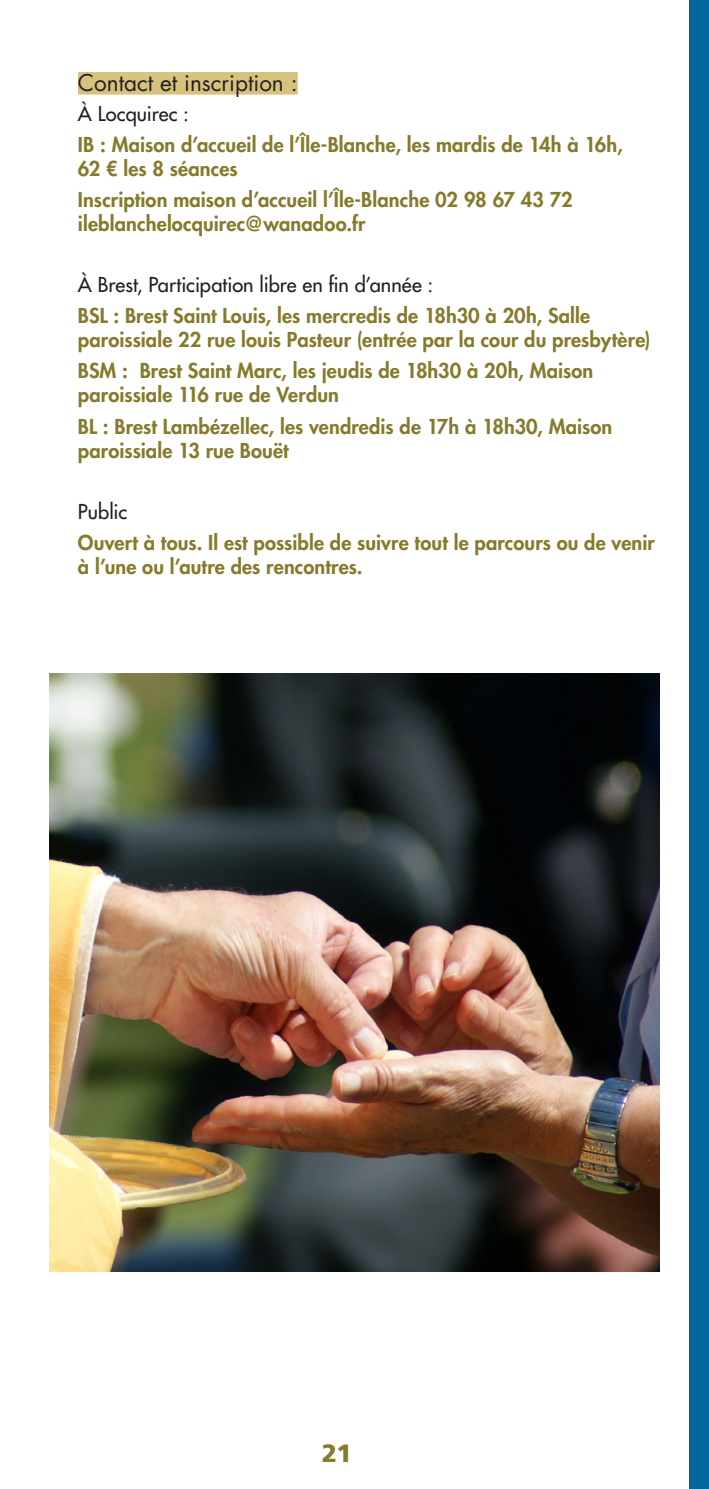
<style>
.page{position:relative;width:709px;height:1489px;background:#fff}
.page>*{position:absolute;margin:0;border:0;box-sizing:border-box;transform-origin:0 0}
.t1{font:900 25px "Frutiger LT Std";color:#867a2c}
.contact_et_inscripti{font:22.5px "Futura Std";color:#231f20}
.DATE_VERT_BOLD{font:800 20px/24px "Futura Std";letter-spacing:.005em;color:#867a2c}
.COURANT{font:500 20px "Futura Std";color:#231f20}
</style>
<div class="page">
<div style="left:689px;top:0;width:20px;height:1488px;background:#01669b"></div>
<div style="left:78px;top:72px;width:220px;height:23px;background:#d6c17d"></div>
<img style="left:50px;top:673px;width:609px;height:598px">
<p class="contact_et_inscripti" style="left:78px;top:68px;width:221px">Contact et inscription :</p>
<p class="COURANT" style="left:78px;top:101px;width:113px">À Locquirec :</p>
<p class="DATE_VERT_BOLD" style="left:78px;top:132px;width:546px">IB : Maison d’accueil de l’Île-Blanche, les mardis de 14h à 16h,<br>62 € les 8 séances</p>
<p class="DATE_VERT_BOLD" style="left:78px;top:188px;width:496px">Inscription maison d’accueil l’Île-Blanche 02 98 67 43 72 ileblanchelocquirec@wanadoo.fr</p>
<p class="COURANT" style="left:78px;top:272px;width:357px">À Brest, Participation libre en fin d’année :</p>
<p class="DATE_VERT_BOLD" style="left:78px;top:304px;width:574px">BSL : Brest Saint Louis, les mercredis de 18h30 à 20h, Salle paroissiale 22 rue louis Pasteur (entrée par la cour du presbytère)</p>
<p class="DATE_VERT_BOLD" style="left:78px;top:359px;width:517px">BSM : Brest Saint Marc, les jeudis de 18h30 à 20h, Maison paroissiale 116 rue de Verdun</p>
<p class="DATE_VERT_BOLD" style="left:78px;top:414px;width:536px">BL : Brest Lambézellec, les vendredis de 17h à 18h30, Maison paroissiale 13 rue Bouët</p>
<p class="COURANT" style="left:78px;top:498px;width:51px">Public</p>
<p class="DATE_VERT_BOLD" style="left:78px;top:530px;width:578px">Ouvert à tous. Il est possible de suivre tout le parcours ou de venir à l’une ou l’autre des rencontres.</p>
<p class="t1" style="left:322px;top:1437px;width:31px">21</p>
</div>
